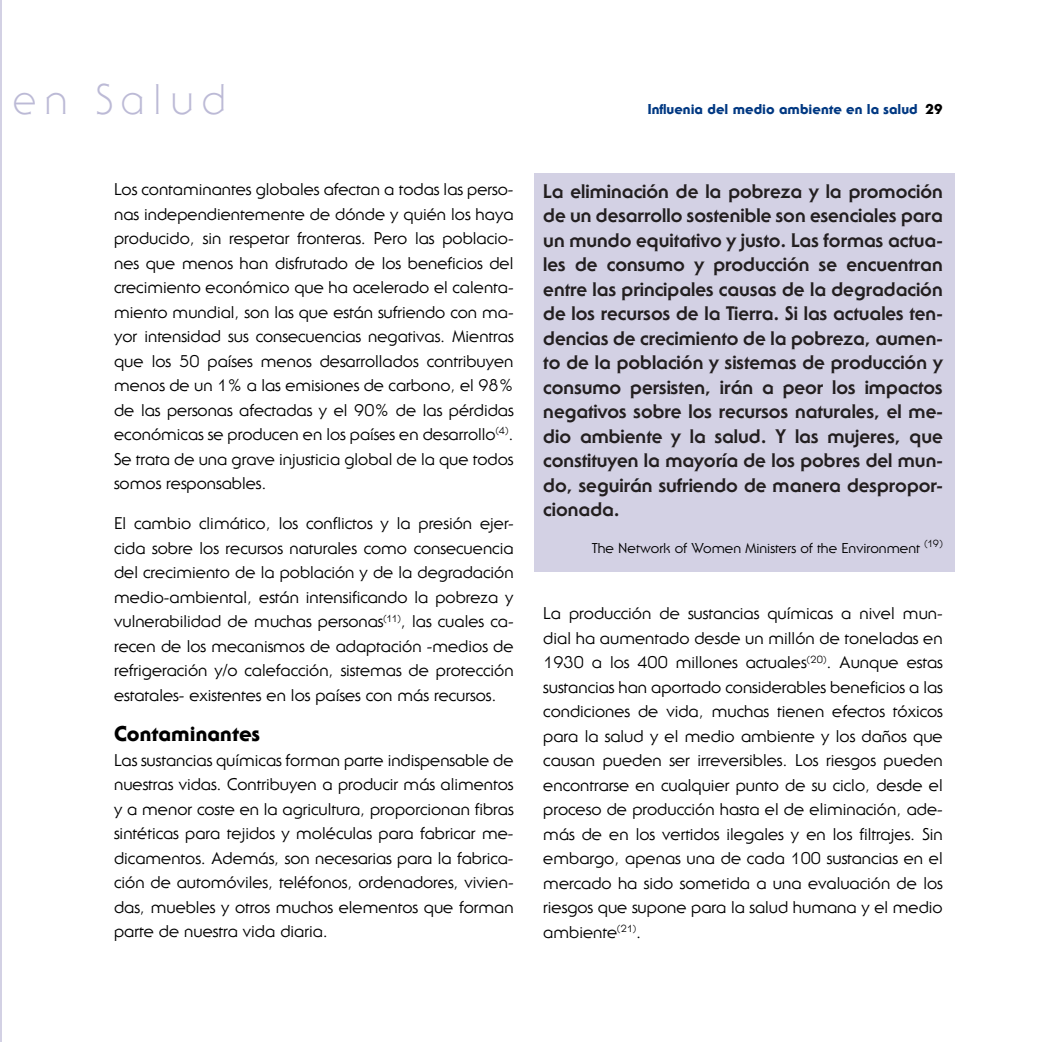
<style>
.page{position:relative;width:1042px;height:1042px;background:#fff}
.page>*{position:absolute;margin:0;border:0;box-sizing:border-box;transform-origin:0 0}
.t1{font:300 42px "Serif Gothic";letter-spacing:.2em;color:#bcbad6}
.t2{font:800 21px "Serif Gothic";color:#000}
.t3{font:800 19.25px/24.5px "Serif Gothic";color:#231f20;text-align:justify}
.t4{font:16.62px/24.5px "Serif Gothic";color:#000;text-align:justify}
.t5{font:14px "Serif Gothic";color:#000}
.t6{font:800 14px "Serif Gothic";color:#003882}
.s1{color:#000}
</style>
<div class="page">
<hr style="left:0;top:0;width:1px;height:1042px;background:#d3d1e4">
<div style="left:534px;top:174px;width:421px;height:398px;background:#d3d1e4"></div>
<h1 class="t1" style="left:13px;top:74px;width:214px">en Salud</h1>
<p class="t4" style="left:114px;top:177px;width:401px">Los contaminantes globales afectan a todas las perso&shy;nas independientemente de dónde y quién los haya producido, sin respetar fronteras. Pero las poblacio&shy;nes que menos han disfrutado de los beneficios del crecimiento económico que ha acelerado el calenta&shy;miento mundial, son las que están sufriendo con ma&shy;yor intensidad sus consecuencias negativas. Mientras que los 50 países menos desarrollados contribuyen menos de un 1% a las emisiones de carbono, el 98% de las personas afectadas y el 90% de las pérdidas económicas se producen en los países en desarrollo<sup>(4)</sup>.<br>Se trata de una grave injusticia global de la que todos somos responsables.</p>
<p class="t4" style="left:114px;top:511px;width:401px">El cambio climático, los conflictos y la presión ejer&shy;cida sobre los recursos naturales como consecuencia del crecimiento de la población y de la degradación medio-ambiental, están intensificando la pobreza y vulnerabilidad de muchas personas<sup>(11)</sup>, las cuales ca&shy;recen de los mecanismos de adaptación -medios de refrigeración y/o calefacción, sistemas de protección estatales- existentes en los países con más recursos.</p>
<p class="t2" style="left:114px;top:720px;width:147px">Contaminantes</p>
<p class="t4" style="left:114px;top:747px;width:401px">Las sustancias químicas forman parte indispensable de nuestras vidas. Contribuyen a producir más alimentos y a menor coste en la agricultura, proporcionan fibras sintéticas para tejidos y moléculas para fabricar me&shy;dicamentos. Además, son necesarias para la fabrica&shy;ción de automóviles, teléfonos, ordenadores, vivien&shy;das, muebles y otros muchos elementos que forman parte de nuestra vida diaria.</p>
<p class="t6" style="left:648px;top:100px;width:296px">Influenia del medio ambiente en la salud <span class="s1">29</span></p>
<p class="t3" style="left:543px;top:178px;width:401px">La eliminación de la pobreza y la promoción de un desarrollo sostenible son esenciales para un mundo equitativo y justo. Las formas actua&shy;les de consumo y producción se encuentran entre las principales causas de la degradación de los recursos de la Tierra. Si las actuales ten&shy;dencias de crecimiento de la pobreza, aumen&shy;to de la población y sistemas de producción y consumo persisten, irán a peor los impactos negativos sobre los recursos naturales, el me&shy;dio ambiente y la salud. Y las mujeres, que constituyen la mayoría de los pobres del mun&shy;do, seguirán sufriendo de manera despropor&shy;cionada.</p>
<p class="t5" style="left:592px;top:540px;width:352px">The Network of Women Ministers of the Environment <sup>(19)</sup></p>
<p class="t4" style="left:543px;top:601px;width:401px">La producción de sustancias químicas a nivel mun&shy;dial ha aumentado desde un millón de toneladas en 1930 a los 400 millones actuales<sup>(20)</sup>. Aunque estas sustancias han aportado considerables beneficios a las condiciones de vida, muchas tienen efectos tóxicos para la salud y el medio ambiente y los daños que causan pueden ser irreversibles. Los riesgos pueden encontrarse en cualquier punto de su ciclo, desde el proceso de producción hasta el de eliminación, ade&shy;más de en los vertidos ilegales y en los filtrajes. Sin embargo, apenas una de cada 100 sustancias en el mercado ha sido sometida a una evaluación de los riesgos que supone para la salud humana y el medio ambiente<sup>(21)</sup>.</p>
</div>
